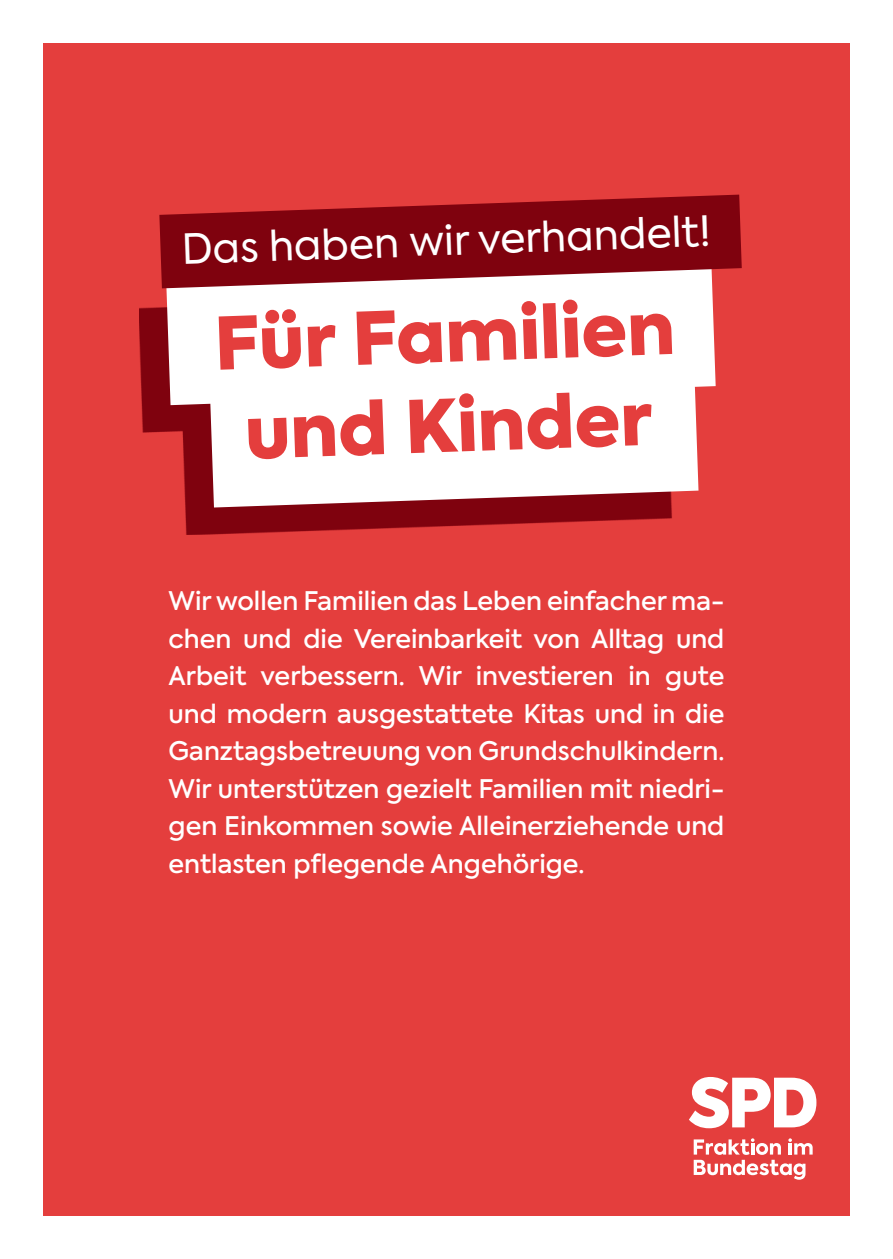
<style>
.page{position:relative;width:893px;height:1259px;background:#fff}
.page>*{position:absolute;margin:0;border:0;box-sizing:border-box;transform-origin:0 0}
.Subsubhead_14pt{font:900 72px "Axiforma";color:#e43e3d}
.t1{font:41.4px "Axiforma";color:#fff}
.Fliess_8_pt{font:500 25.5px/37.5px "Axiforma";color:#fff;text-align:justify}
</style>
<div class="page">
<div style="left:43px;top:43px;width:807px;height:1173px;background:#e43e3d"></div>
<svg style="left:689px;top:1077px;width:127px;height:51px"></svg>
<svg style="left:694px;top:1138px;width:119px;height:41px"></svg>
<svg style="left:139px;top:307px;width:533px;height:228px;fill:#7f020e"></svg>
<div style="left:166px;top:288px;width:550px;height:117px;background:#fff"></div>
<div style="left:210px;top:367px;width:488px;height:140px;background:#fff"></div>
<svg style="left:159px;top:195px;width:583px;height:93px;background:#97202a"></svg>
<p class="t1" style="left:181px;top:223px;width:531px;rotate:-2deg">Das haben wir verhandelt!</p>
<p class="Subsubhead_14pt" style="left:213px;top:292px;width:462px;rotate:-2deg">Für Familien</p>
<p class="Subsubhead_14pt" style="left:243px;top:381px;width:409px;rotate:-2deg">und Kinder</p>
<p class="Fliess_8_pt" style="left:169px;top:582px;width:557px">Wir wollen Familien das Leben einfacher ma&shy;chen und die Vereinbarkeit von Alltag und Arbeit verbessern. Wir investieren in gute und modern ausgestattete Kitas und in die Ganztagsbetreuung von Grundschulkindern.<br>Wir unterstützen gezielt Familien mit niedri&shy;gen Einkommen sowie Alleinerziehende und entlasten pflegende Angehörige.</p>
</div>
